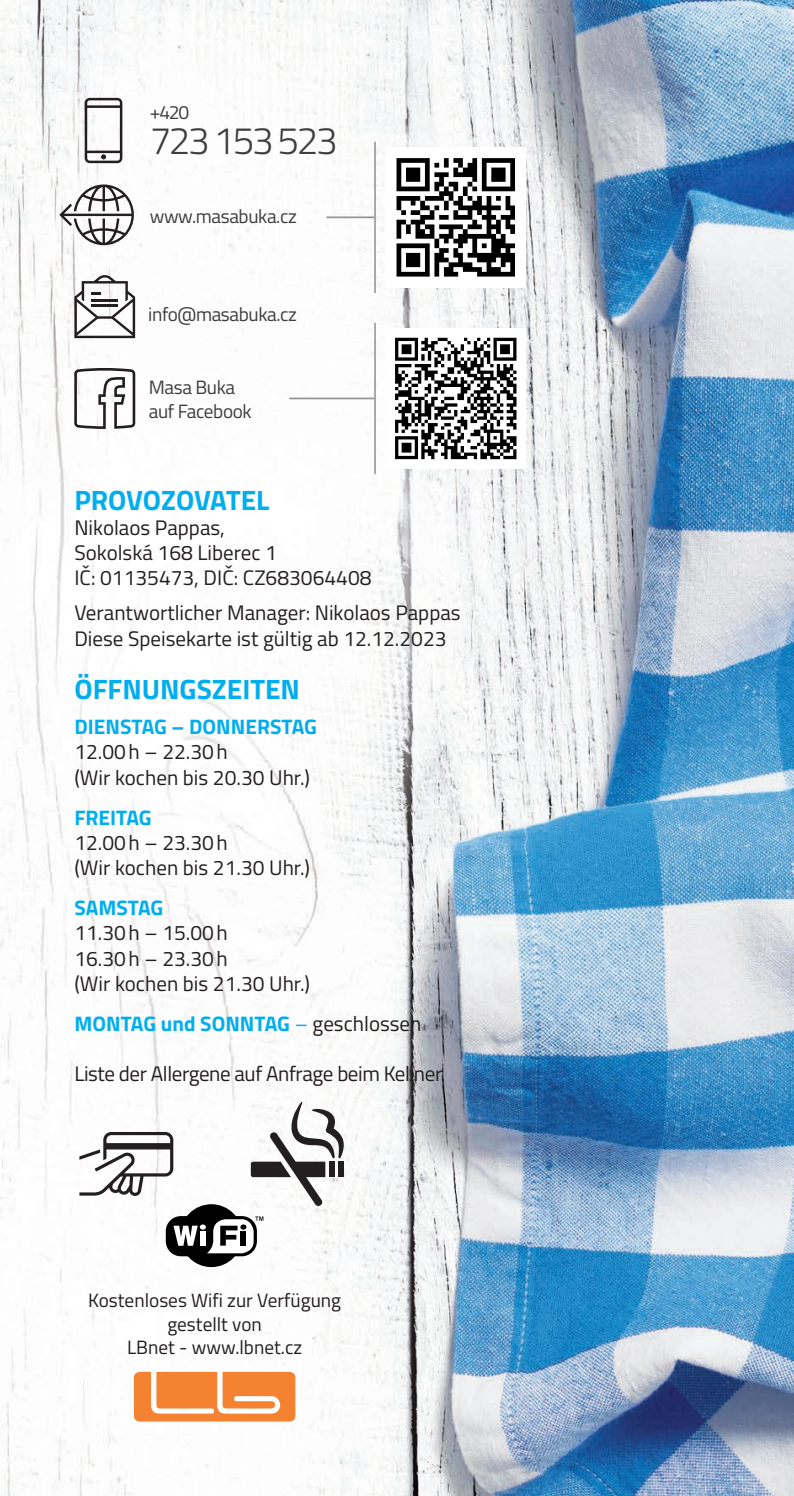
<style>
.page{position:relative;width:794px;height:1496px;background:#fff}
.page>*{position:absolute;margin:0;border:0;box-sizing:border-box;transform-origin:0 0}
.t1{font:300 38.5px "Titillium Web";letter-spacing:-.06em;color:#3e3e3f}
.t2{font:700 28px "Titillium Web";color:#00aeef}
.t3{font:21px/25.2px "Titillium Web";color:#231f20}
.t4{font:700 21px "Titillium Web";color:#00aeef}
.t5{font:21px "Titillium Web";letter-spacing:-.02em;color:#231f20}
.t6{font:19.25px/23.1px "Titillium Web";color:#231f20;text-align:center}
.t7{font:19.25px/24.5px "Titillium Web";letter-spacing:-.02em;color:#3e3e3f}
.s1{font-weight:400}
.s2{font-weight:400;color:#231f20}
</style>
<div class="page">
<img style="left:0;top:0;width:794px;height:1496px">
<svg style="left:134px;top:1372px;width:161px;height:49px;background:#f59551"></svg>
<svg style="left:73px;top:368px;width:64px;height:62px"></svg>
<svg style="left:74px;top:274px;width:61px;height:64px"></svg>
<hr style="left:91px;top:299px;width:27px;height:3px;background:#231f20">
<hr style="left:91px;top:304px;width:27px;height:3px;background:#231f20">
<svg style="left:59px;top:184px;width:75px;height:61px"></svg>
<div style="left:386px;top:147px;width:140px;height:140px;background:#fff"></div>
<svg style="left:396px;top:158px;width:119px;height:119px"></svg>
<hr style="left:374px;top:142px;width:2px;height:151px;background:#939598">
<hr style="left:326px;top:216px;width:48px;height:2px;background:#939598">
<div style="left:386px;top:328px;width:140px;height:140px;background:#fff"></div>
<svg style="left:395px;top:337px;width:122px;height:123px"></svg>
<svg style="left:395px;top:338px;width:121px;height:121px"></svg>
<hr style="left:374px;top:323px;width:2px;height:151px;background:#939598">
<hr style="left:289px;top:397px;width:85px;height:2px;background:#939598">
<div style="left:166px;top:1216px;width:91px;height:40px;background:#000;border-radius:15px"></div>
<div style="left:180px;top:1204px;width:63px;height:63px;background:#000;border-radius:50%"></div>
<svg style="left:173px;top:1216px;width:90px;height:37px"></svg>
<svg style="left:251px;top:1102px;width:95px;height:106px"></svg>
<svg style="left:79px;top:1132px;width:94px;height:64px"></svg>
<svg style="left:85px;top:98px;width:37px;height:65px"></svg>
<p class="t7" style="left:150px;top:99px;width:41px">+420</p>
<h1 class="t1" style="left:150px;top:110px;width:189px">723 153 523</h1>
<p class="t7" style="left:150px;top:203px;width:149px">www.masabuka.cz</p>
<p class="t7" style="left:148px;top:301px;width:150px">info@masabuka.cz</p>
<p class="t7" style="left:149px;top:374px;width:105px">Masa Buka auf Facebook</p>
<h2 class="t2" style="left:74px;top:478px;width:196px">PROVOZOVATEL</h2>
<p class="t3" style="left:74px;top:514px;width:298px">Nikolaos Pappas,<br>Sokolská 168 Liberec 1<br>IČ: 01135473, DIČ: CZ683064408</p>
<p class="t3" style="left:74px;top:600px;width:388px">Verantwortlicher Manager: Nikolaos Pappas<br>Diese Speisekarte ist gültig ab 12.12.2023</p>
<h2 class="t2" style="left:74px;top:667px;width:227px">ÖFFNUNGSZEITEN</h2>
<p class="t4" style="left:74px;top:710px;width:244px">DIENSTAG – DONNERSTAG</p>
<p class="t3" style="left:74px;top:739px;width:237px">12.00 h – 22.30 h<br>(Wir kochen bis 20.30 Uhr.)</p>
<p class="t4" style="left:74px;top:801px;width:79px">FREITAG</p>
<p class="t3" style="left:74px;top:829px;width:237px">12.00 h – 23.30 h<br>(Wir kochen bis 21.30 Uhr.)</p>
<p class="t4" style="left:74px;top:891px;width:90px">SAMSTAG</p>
<p class="t3" style="left:74px;top:920px;width:237px">11.30 h – 15.00 h<br>16.30 h – 23.30 h<br>(Wir kochen bis 21.30 Uhr.)</p>
<p class="t4" style="left:74px;top:1007px;width:348px">MONTAG und SONNTAG <span class="s1">–</span> <span class="s2">geschlossen</span></p>
<p class="t5" style="left:74px;top:1057px;width:372px">Liste der Allergene auf Anfrage beim Kellner.</p>
<p class="t6" style="left:88px;top:1288px;width:254px">Kostenloses Wifi zur Verfügung gestellt von<br>LBnet - www.lbnet.cz</p>
</div>
